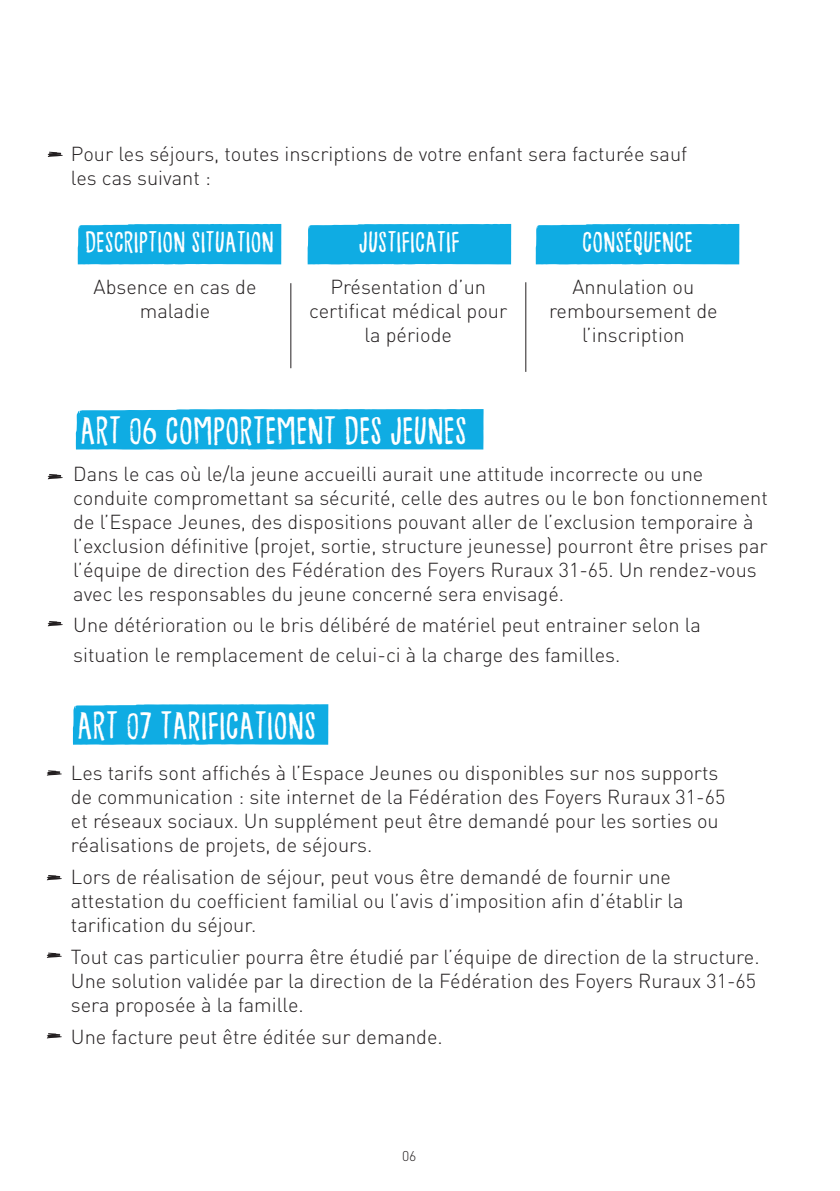
<style>
.page{position:relative;width:840px;height:1191px;background:#fff}
.page>*{position:absolute;margin:0;border:0;box-sizing:border-box;transform-origin:0 0}
.t1{font:34.6px "Abrikos DEMO";letter-spacing:.05em;color:#fff}
.t2{font:26px "Abrikos DEMO";letter-spacing:.05em;color:#fff}
.t3{font:300 20px/24px "DIN Pro";color:#231f20}
.t4{font:300 14px "DIN Pro";color:#231f20}
</style>
<div class="page">
<div style="left:76px;top:409px;width:407px;height:41px;background:#0face3"></div>
<svg style="left:48px;top:474px;width:15px;height:5px"></svg>
<svg style="left:48px;top:152px;width:15px;height:5px"></svg>
<svg style="left:48px;top:621px;width:15px;height:5px"></svg>
<svg style="left:47px;top:770px;width:15px;height:5px"></svg>
<svg style="left:47px;top:875px;width:15px;height:5px"></svg>
<svg style="left:47px;top:952px;width:15px;height:6px"></svg>
<svg style="left:47px;top:1033px;width:15px;height:5px"></svg>
<div style="left:73px;top:704px;width:255px;height:41px;background:#0face3"></div>
<div style="left:78px;top:224px;width:203px;height:41px;background:#0face3"></div>
<div style="left:307px;top:224px;width:204px;height:41px;background:#0face3"></div>
<div style="left:535px;top:224px;width:204px;height:41px;background:#0face3"></div>
<hr style="left:290px;top:283px;width:1px;height:85px;background:#231f20">
<hr style="left:525px;top:282px;width:1px;height:90px;background:#231f20">
<p class="t3" style="left:71px;top:140px;width:617px">Pour les séjours, toutes inscriptions de votre enfant sera facturée sauf les cas suivant :</p>
<h2 class="t2" style="left:86px;top:227px;width:189px">DESCRIPTION SITUATION</h2>
<h2 class="t2" style="left:359px;top:227px;width:101px">JUSTIFICATIF</h2>
<h2 class="t2" style="left:582px;top:227px;width:111px">CONSÉQUENCE</h2>
<p class="t3" style="left:94px;top:273px;width:164px;text-align:center">Absence en cas de maladie</p>
<p class="t3" style="left:548px;top:273px;width:170px;text-align:center">Annulation ou remboursement de l’inscription</p>
<p class="t3" style="left:309px;top:272px;width:199px;text-align:center">Présentation d’un certificat médical pour la période</p>
<h1 class="t1" style="left:81px;top:410px;width:386px">ART 06 COMPORTEMENT DES JEUNES</h1>
<p class="t3" style="left:73px;top:460px;width:695px">Dans le cas où le/la jeune accueilli aurait une attitude incorrecte ou une conduite compromettant sa sécurité, celle des autres ou le bon fonctionnement de l’Espace Jeunes, des dispositions pouvant aller de l’exclusion temporaire à l’exclusion définitive (projet, sortie, structure jeunesse) pourront être prises par l’équipe de direction des Fédération des Foyers Ruraux 31-65. Un rendez-vous avec les responsables du jeune concerné sera envisagé.</p>
<p class="t3" style="left:73px;top:607px;width:628px;line-height:30px">Une détérioration ou le bris délibéré de matériel peut entrainer selon la situation le remplacement de celui-ci à la charge des familles.</p>
<h1 class="t1" style="left:78px;top:705px;width:238px">ART 07 TARIFICATIONS</h1>
<p class="t3" style="left:71px;top:758px;width:655px">Les tarifs sont affichés à l’Espace Jeunes ou disponibles sur nos supports de communication : site internet de la Fédération des Foyers Ruraux 31-65 et réseaux sociaux. Un supplément peut être demandé pour les sorties ou réalisations de projets, de séjours.</p>
<p class="t3" style="left:71px;top:862px;width:614px">Lors de réalisation de séjour, peut vous être demandé de fournir une attestation du coefficient familial ou l’avis d’imposition afin d’établir la tarification du séjour.</p>
<p class="t3" style="left:71px;top:942px;width:689px">Tout cas particulier pourra être étudié par l’équipe de direction de la structure.<br>Une solution validée par la direction de la Fédération des Foyers Ruraux 31-65 sera proposée à la famille.</p>
<p class="t3" style="left:71px;top:1022px;width:373px">Une facture peut être éditée sur demande.</p>
<p class="t4" style="left:402px;top:1145px;width:16px">06</p>
</div>
